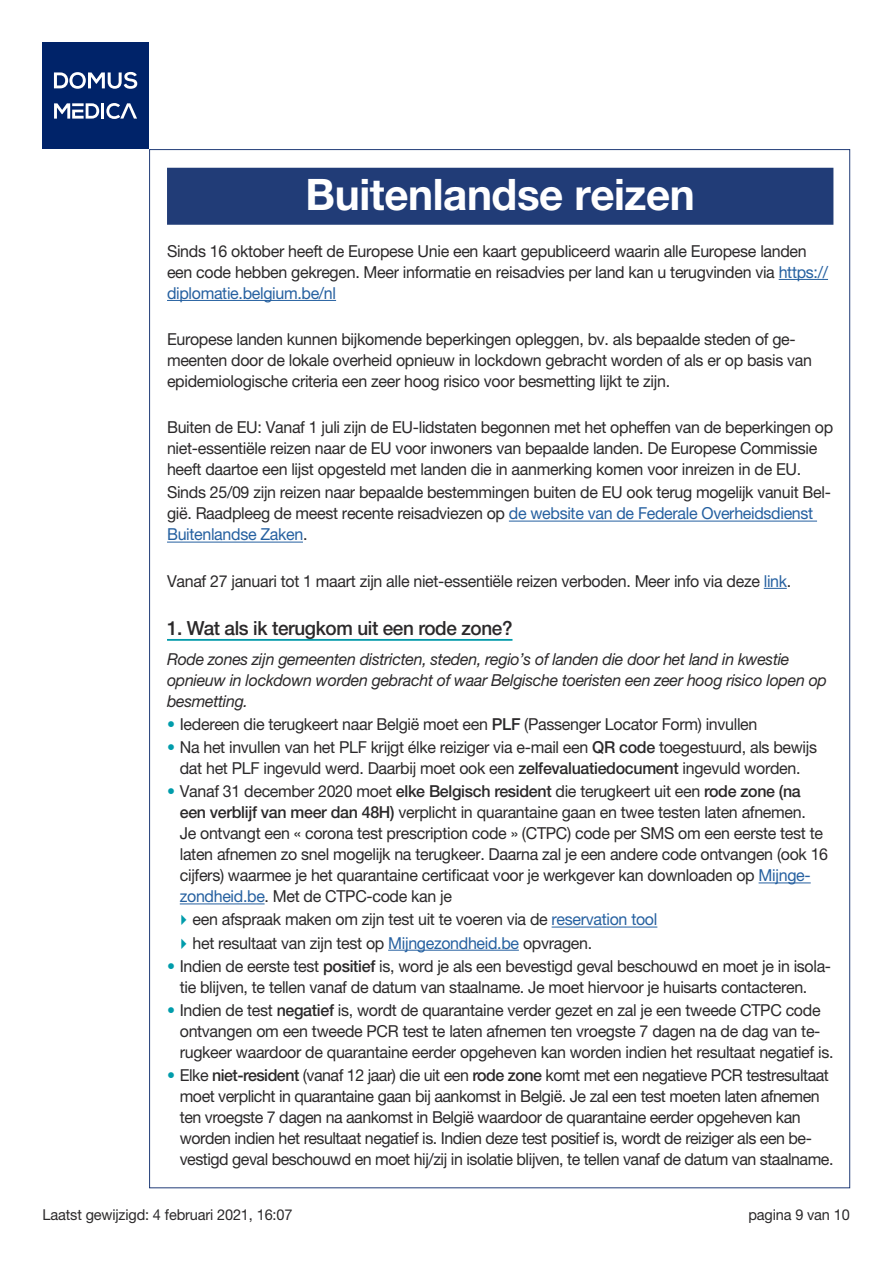
<style>
.page{position:relative;width:893px;height:1263px;background:#fff}
.page>*{position:absolute;margin:0;border:0;box-sizing:border-box;transform-origin:0 0}
.TT1{font:700 43.5px "Helvetica Neue LT Pro";letter-spacing:-.01em;color:#fff}
.TT2{font:500 19.5px "Helvetica Neue LT Pro";letter-spacing:-.02em;color:#2b292a}
.Body{font:16.5px/21px "Helvetica Neue LT Pro";letter-spacing:-.02em;color:#2b292a}
.Body-2{font:italic 16.5px/21px "Helvetica Neue LT Pro";letter-spacing:-.02em;color:#2b292a}
.t1{font:15px "Helvetica Neue LT Pro";letter-spacing:-.01em;color:#2b292a}
.s1{color:#2560a0}
.s2{color:#009cab}
.s3{font-weight:500}
</style>
<div class="page">
<div style="left:43px;top:43px;width:106px;height:106px;background:#002369"></div>
<hr style="left:101px;top:103px;width:3px;height:16px;background:#fff">
<svg style="left:54px;top:72px;width:83px;height:17px"></svg>
<svg style="left:54px;top:103px;width:45px;height:16px"></svg>
<svg style="left:106px;top:103px;width:31px;height:16px"></svg>
<div style="left:167px;top:168px;width:666px;height:57px;background:#213c77"></div>
<hr style="left:779px;top:279px;width:49px;height:1px;background:#2560a0">
<hr style="left:167px;top:300px;width:169px;height:1px;background:#2560a0">
<hr style="left:509px;top:521px;width:308px;height:1px;background:#2560a0">
<hr style="left:167px;top:542px;width:136px;height:1px;background:#2560a0">
<svg style="left:764px;top:588px;width:23px;height:1px"></svg>
<hr style="left:167px;top:639px;width:345px;height:2px;background:#0099a9">
<hr style="left:759px;top:882px;width:52px;height:1px;background:#2560a0">
<hr style="left:180px;top:903px;width:85px;height:1px;background:#2560a0">
<hr style="left:552px;top:927px;width:105px;height:1px;background:#2560a0">
<hr style="left:388px;top:950px;width:131px;height:1px;background:#2560a0">
<p class="TT1" style="left:306px;top:168px;width:391px">Buitenlandse reizen</p>
<p class="Body" style="left:167px;top:240px;width:662px">Sinds 16 oktober heeft de Europese Unie een kaart gepubliceerd waarin alle Europese landen een code hebben gekregen. Meer informatie en reisadvies per land kan u terugvinden via <span class="s1">https:// diplomatie.belgium.be/nl</span></p>
<p class="Body" style="left:167px;top:328px;width:646px">Europese landen kunnen bijkomende beperkingen opleggen, bv. als bepaalde steden of ge&shy;meenten door de lokale overheid opnieuw in lockdown gebracht worden of als er op basis van epidemiologische criteria een zeer hoog risico voor besmetting lijkt te zijn.</p>
<p class="Body" style="left:167px;top:417px;width:668px">Buiten de EU: Vanaf 1 juli zijn de EU-lidstaten begonnen met het opheffen van de beperkingen op niet-essentiële reizen naar de EU voor inwoners van bepaalde landen. De Europese Commissie heeft daartoe een lijst opgesteld met landen die in aanmerking komen voor inreizen in de EU.</p>
<p class="Body" style="left:167px;top:482px;width:665px">Sinds 25/09 zijn reizen naar bepaalde bestemmingen buiten de EU ook terug mogelijk vanuit Bel&shy;gië. Raadpleeg de meest recente reisadviezen op <span class="s1">de website van de Federale Overheidsdienst<br>Buitenlandse Zaken</span>.</p>
<p class="Body" style="left:167px;top:570px;width:626px">Vanaf 27 januari tot 1 maart zijn alle niet-essentiële reizen verboden. Meer info via deze <span class="s1">link</span>.</p>
<p class="TT2" style="left:167px;top:617px;width:347px">1. Wat als ik terugkom uit een rode zone?</p>
<p class="Body-2" style="left:167px;top:648px;width:661px">Rode zones zijn gemeenten districten, steden, regio’s of landen die door het land in kwestie opnieuw in lockdown worden gebracht of waar Belgische toeristen een zeer hoog risico lopen op besmetting.</p>
<p class="Body" style="left:167px;top:713px;width:592px"><span class="s2">•</span> Iedereen die terugkeert naar België moet een <span class="s3">PLF</span> (Passenger Locator Form) invullen</p>
<p class="Body" style="left:167px;top:736px;width:652px;text-align:center"><span class="s2">•</span> Na het invullen van het PLF krijgt élke reiziger via e-mail een <span class="s3">QR code</span> toegestuurd, als bewijs dat het PLF ingevuld werd. Daarbij moet ook een <span class="s3">zelfevaluatiedocument</span> ingevuld worden.</p>
<p class="Body" style="left:180px;top:781px;width:650px;text-indent:-13px"><span class="s2">•</span> Vanaf 31 december 2020 moet <span class="s3">elke Belgisch resident</span> die terugkeert uit een <span class="s3">rode zone (na een verblijf van meer dan 48H)</span> verplicht in quarantaine gaan en twee testen laten afnemen.<br>Je ontvangt een « corona test prescription code » (CTPC) code per SMS om een eerste test te laten afnemen zo snel mogelijk na terugkeer. Daarna zal je een andere code ontvangen (ook 16 cijfers) waarmee je het quarantaine certificaat voor je werkgever kan downloaden op <span class="s1">Mijnge&shy;zondheid.be</span>. Met de CTPC-code kan je</p>
<p class="Body" style="left:193px;top:909px;width:466px">een afspraak maken om zijn test uit te voeren via de <span class="s1">reservation tool</span></p>
<p class="Body" style="left:193px;top:932px;width:401px">het resultaat van zijn test op <span class="s1">Mijngezondheid.be</span> opvragen.</p>
<p class="Body" style="left:180px;top:955px;width:653px;text-indent:-13px"><span class="s2">•</span> Indien de eerste test <span class="s3">positief</span> is, word je als een bevestigd geval beschouwd en moet je in isola&shy;tie blijven, te tellen vanaf de datum van staalname. Je moet hiervoor je huisarts contacteren.</p>
<p class="Body" style="left:180px;top:999px;width:655px;text-indent:-13px"><span class="s2">•</span> Indien de test <span class="s3">negatief</span> is, wordt de quarantaine verder gezet en zal je een tweede CTPC code ontvangen om een tweede PCR test te laten afnemen ten vroegste 7 dagen na de dag van te&shy;rugkeer waardoor de quarantaine eerder opgeheven kan worden indien het resultaat negatief is.</p>
<p class="Body" style="left:180px;top:1064px;width:655px;text-indent:-13px"><span class="s2">•</span> Elke <span class="s3">niet-resident</span> (vanaf 12 jaar) die uit een <span class="s3">rode zone</span> komt met een negatieve PCR testresultaat moet verplicht in quarantaine gaan bij aankomst in België. Je zal een test moeten laten afnemen ten vroegste 7 dagen na aankomst in België waardoor de quarantaine eerder opgeheven kan worden indien het resultaat negatief is. Indien deze test positief is, wordt de reiziger als een be&shy;vestigd geval beschouwd en moet hij/zij in isolatie blijven, te tellen vanaf de datum van staalname.</p>
<p class="t1" style="left:43px;top:1206px;width:252px">Laatst gewijzigd: 4 februari 2021, 16:07</p>
<p class="t1" style="left:748px;top:1206px;width:103px">pagina 9 van 10</p>
</div>
